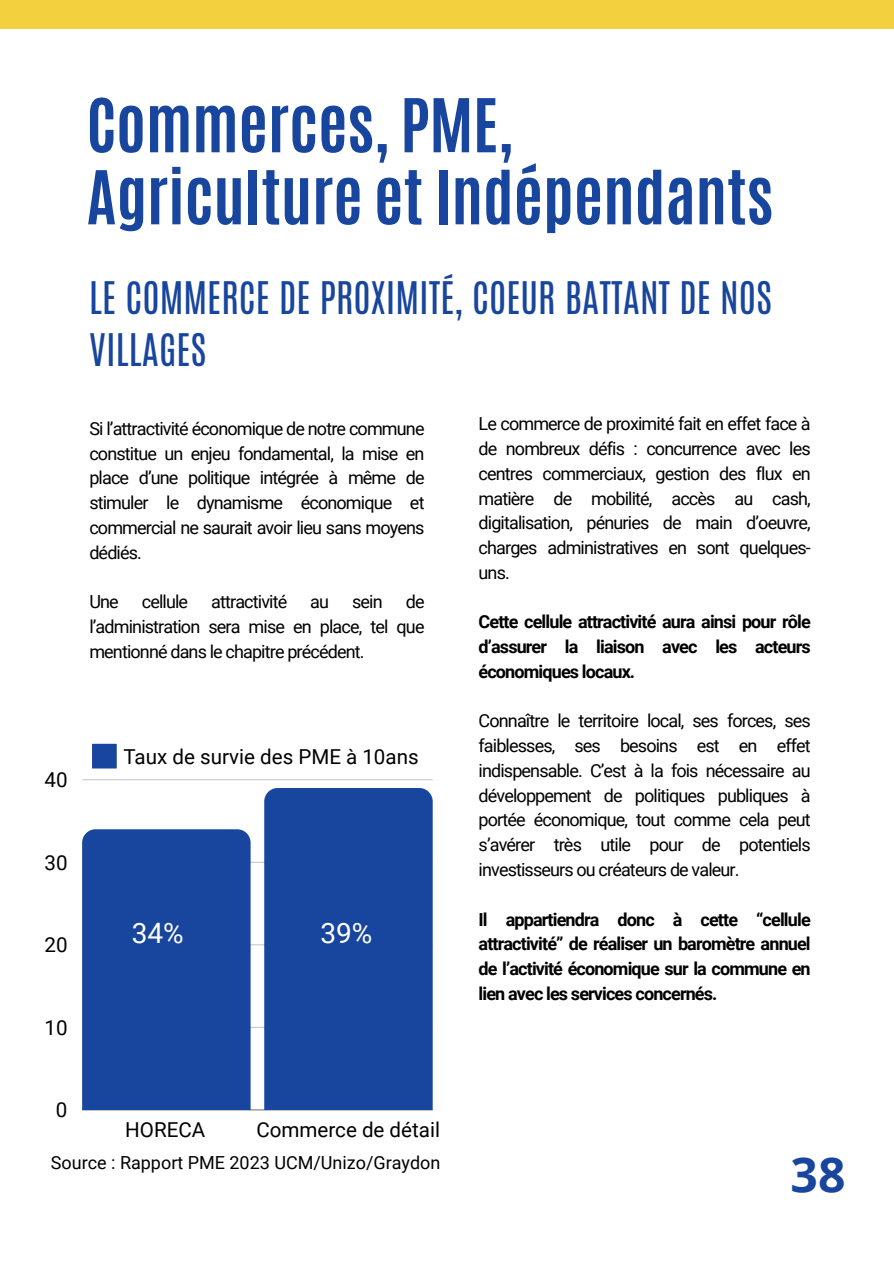
<style>
.page{position:relative;width:894px;height:1264px;background:#fff}
.page>*{position:absolute;margin:0;border:0;box-sizing:border-box;transform-origin:0 0}
.t1{font:700 63px/72px "Antonio";color:#18459d}
.t2{font:700 48px "Open Sans";color:#18459d}
.t3{font:37.5px/51.8px "Antonio";color:#18459d}
.t4{font:28.05px "Roboto";color:#fff}
.t5{font:20.55px "Roboto";color:#000}
.t6{font:18px/24.8px "Roboto";letter-spacing:-.045em;color:#000;text-align:justify}
.t7{font:700 18px/24.8px "Roboto";letter-spacing:-.05em;color:#000;text-align:justify}
.t8{font:18px "Roboto";color:#000}
</style>
<div class="page">
<div style="left:0;top:0;width:893px;height:29px;background:#f3d03e"></div>
<svg style="left:92px;top:743px;width:25px;height:25px"></svg>
<hr style="left:82px;top:1109px;width:350px;height:1px;background:#18459d">
<hr style="left:82px;top:1027px;width:350px;height:1px;background:#000;opacity:.25">
<hr style="left:82px;top:944px;width:350px;height:1px;background:#000;opacity:.25">
<hr style="left:82px;top:862px;width:350px;height:1px;background:#000;opacity:.25">
<hr style="left:82px;top:779px;width:350px;height:1px;background:#d1d1d1">
<div style="left:82px;top:829px;width:168px;height:280px;background:#18459d"></div>
<div style="left:264px;top:788px;width:168px;height:321px;background:#18459d"></div>
<h2 class="t1" style="left:86px;top:90px;width:688px">Commerces, PME,<br>Agriculture et Indépendants</h2>
<p class="t5" style="left:44px;top:768px;width:25px">40</p>
<p class="t5" style="left:44px;top:850px;width:25px">30</p>
<p class="t5" style="left:44px;top:933px;width:25px">20</p>
<p class="t5" style="left:44px;top:1015px;width:25px">10</p>
<h1 class="t3" style="left:89px;top:272px;width:684px">LE COMMERCE DE PROXIMITÉ, COEUR BATTANT DE NOS<br>VILLAGES</h1>
<p class="t6" style="left:89px;top:416px;width:336px">Si l’attractivité économique de notre commune constitue un enjeu fondamental, la mise en place d’une politique intégrée à même de stimuler le dynamisme économique et commercial ne saurait avoir lieu sans moyens dédiés.</p>
<p class="t6" style="left:89px;top:589px;width:31px">Une</p>
<p class="t6" style="left:142px;top:589px;width:48px">cellule</p>
<p class="t6" style="left:211px;top:589px;width:78px">attractivité</p>
<p class="t6" style="left:310px;top:589px;width:20px">au</p>
<p class="t6" style="left:352px;top:589px;width:32px">sein</p>
<p class="t6" style="left:89px;top:589px;width:336px;text-indent:316px">de l’administration sera mise en place, tel que mentionné dans le chapitre précédent.</p>
<p class="t5" style="left:123px;top:744px;width:296px">Taux de survie des PME à 10ans</p>
<p class="t4" style="left:132px;top:916px;width:54px">34%</p>
<h4 class="t4" style="left:320px;top:916px;width:54px">39%</h4>
<h3 class="t6" style="left:478px;top:412px;width:333px">Le commerce de proximité fait en effet face à de nombreux défis : concurrence avec les centres commerciaux, gestion des flux en matière de mobilité, accès au cash, digitalisation, pénuries de main d’oeuvre, charges administratives en sont quelques&shy;uns.</h3>
<h3 class="t7" style="left:478px;top:610px;width:333px">Cette cellule attractivité aura ainsi pour rôle d’assurer la liaison avec les acteurs économiques locaux.</h3>
<p class="t6" style="left:478px;top:709px;width:333px">Connaître le territoire local, ses forces, ses faiblesses, ses besoins est en effet indispensable. C’est à la fois nécessaire au développement de politiques publiques à portée économique, tout comme cela peut s’avérer très utile pour de potentiels investisseurs ou créateurs de valeur.</p>
<p class="t7" style="left:478px;top:907px;width:333px">Il appartiendra donc à cette “cellule attractivité” de réaliser un baromètre annuel de l’activité économique sur la commune en lien avec les services concernés.</p>
<p class="t5" style="left:56px;top:1098px;width:13px">0</p>
<p class="t5" style="left:125px;top:1117px;width:81px">HORECA</p>
<p class="t5" style="left:256px;top:1117px;width:185px">Commerce de détail</p>
<h4 class="t8" style="left:51px;top:1152px;width:391px">Source : Rapport PME 2023 UCM/Unizo/Graydon</h4>
<p class="t2" style="left:790px;top:1140px;width:56px">38</p>
</div>
